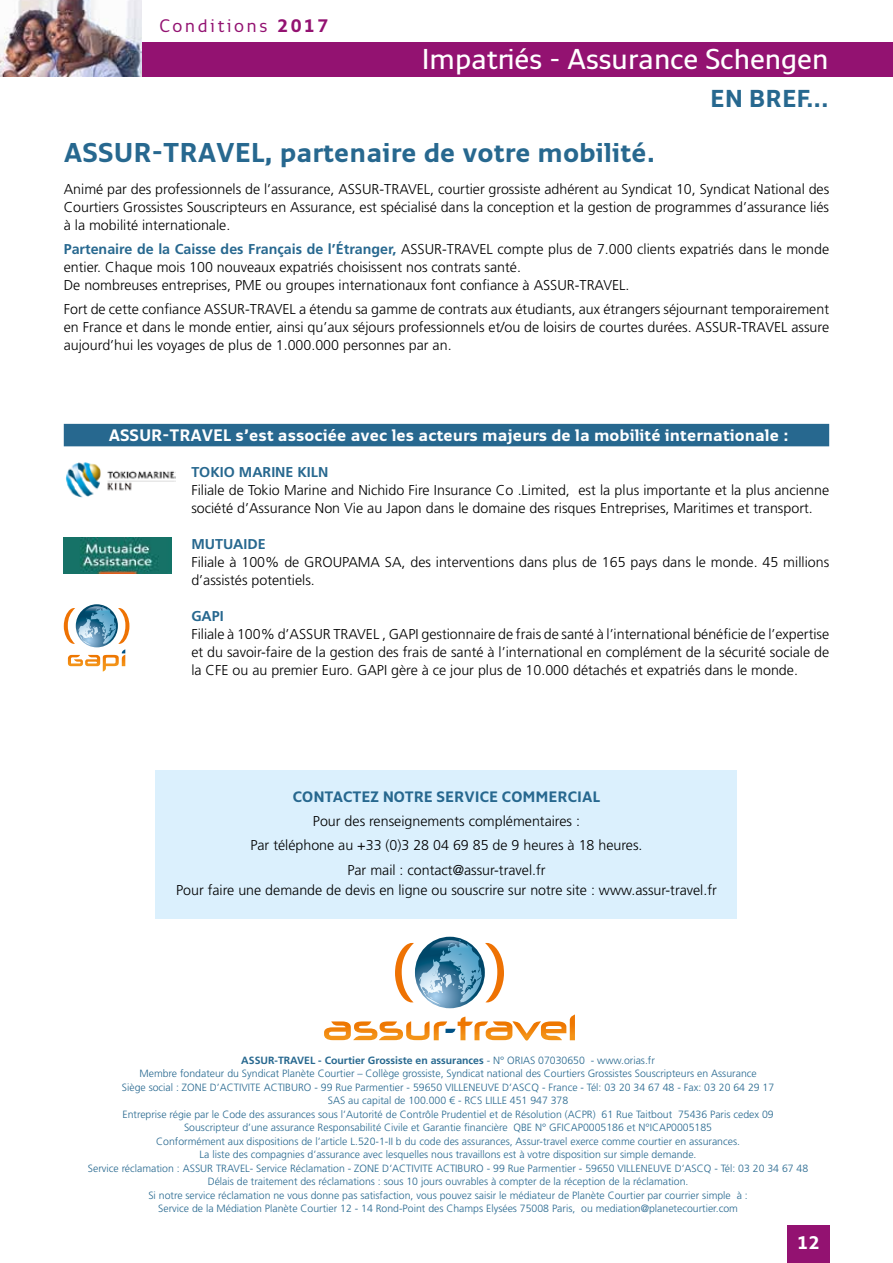
<style>
.page{position:relative;width:893px;height:1263px;background:#fff}
.page>*{position:absolute;margin:0;border:0;box-sizing:border-box;transform-origin:0 0}
.t1{font:600 28.5px "Monitor";color:#fff}
.t2{font:700 27px "Monitor";color:#27688f}
.t3{font:700 24.3px "Monitor";color:#27688f}
.t4{font:700 18.15px "Monitor";color:#fff}
.t5{font:18px "Monitor";letter-spacing:.14em;color:#931271}
.t6{font:700 16.5px "Monitor";color:#fff}
.t7{font:700 15px "Monitor";color:#27688f}
.t8{font:300 14.25px/18px "Frutiger LT Std";color:#000;text-align:justify}
.t9{font:700 14.25px "Frutiger LT Std";color:#27688f}
.t10{font:300 10.5px/13.5px "Frutiger LT Std";color:#27688f;text-align:center}
.s1{font-weight:700}
.s2{font-weight:700;color:#27688f}
</style>
<div class="page">
<div style="left:155px;top:770px;width:581px;height:148px;background:#dbf0fd"></div>
<div style="left:64px;top:424px;width:765px;height:22px;background:#27688f"></div>
<img style="left:64px;top:537px;width:108px;height:37px">
<img style="left:66px;top:462px;width:110px;height:36px">
<svg style="left:64px;top:604px;width:65px;height:68px"></svg>
<svg style="left:324px;top:1014px;width:251px;height:26px"></svg>
<svg style="left:395px;top:937px;width:109px;height:71px"></svg>
<div style="left:0;top:43px;width:893px;height:34px;background:#931271"></div>
<div style="left:787px;top:1225px;width:42px;height:38px;background:#931271"></div>
<img style="left:0;top:0;width:141px;height:77px">
<p class="t5" style="left:159px;top:14px;width:171px">Conditions <span class="s1">2017</span></p>
<h1 class="t1" style="left:422px;top:41px;width:408px">Impatriés - Assurance Schengen</h1>
<h3 class="t3" style="left:710px;top:84px;width:120px">EN BREF...</h3>
<h2 class="t2" style="left:64px;top:136px;width:593px">ASSUR-TRAVEL, partenaire de votre mobilité.</h2>
<p class="t8" style="left:64px;top:180px;width:767px">Animé par des professionnels de l’assurance, ASSUR-TRAVEL, courtier grossiste adhérent au Syndicat 10, Syndicat National des Courtiers Grossistes Souscripteurs en Assurance, est spécialisé dans la conception et la gestion de programmes d’assurance liés à la mobilité internationale.</p>
<p class="t8" style="left:64px;top:240px;width:767px;text-align:left"><span class="s2">Partenaire de la Caisse des Français de l’Étranger,</span> ASSUR-TRAVEL compte plus de 7.000 clients expatriés dans le monde entier. Chaque mois 100 nouveaux expatriés choisissent nos contrats santé.<br>De nombreuses entreprises, PME ou groupes internationaux font confiance à ASSUR-TRAVEL.</p>
<p class="t8" style="left:64px;top:301px;width:767px">Fort de cette confiance ASSUR-TRAVEL a étendu sa gamme de contrats aux étudiants, aux étrangers séjournant temporairement en France et dans le monde entier, ainsi qu’aux séjours professionnels et/ou de loisirs de courtes durées. ASSUR-TRAVEL assure aujourd’hui les voyages de plus de 1.000.000 personnes par an.</p>
<p class="t6" style="left:109px;top:425px;width:681px">ASSUR-TRAVEL s’est associée avec les acteurs majeurs de la mobilité internationale :</p>
<p class="t9" style="left:191px;top:464px;width:138px">TOKIO MARINE KILN</p>
<p class="t8" style="left:191px;top:482px;width:639px">Filiale de Tokio Marine and Nichido Fire Insurance Co .Limited, est la plus importante et la plus ancienne société d’Assurance Non Vie au Japon dans le domaine des risques Entreprises, Maritimes et transport.</p>
<p class="t9" style="left:191px;top:536px;width:76px">MUTUAIDE</p>
<p class="t8" style="left:191px;top:554px;width:639px">Filiale à 100% de GROUPAMA SA, des interventions dans plus de 165 pays dans le monde. 45 millions d’assistés potentiels.</p>
<p class="t9" style="left:191px;top:608px;width:34px">GAPI</p>
<p class="t8" style="left:191px;top:626px;width:639px">Filiale à 100% d’ASSUR TRAVEL , GAPI gestionnaire de frais de santé à l’international bénéficie de l’expertise et du savoir-faire de la gestion des frais de santé à l’international en complément de la sécurité sociale de la CFE ou au premier Euro. GAPI gère à ce jour plus de 10.000 détachés et expatriés dans le monde.</p>
<p class="t7" style="left:293px;top:787px;width:309px">CONTACTEZ NOTRE SERVICE COMMERCIAL</p>
<p class="t8" style="left:250px;top:809px;width:394px;line-height:24.5px;text-align:center">Pour des renseignements complémentaires :<br>Par téléphone au +33 (0)3 28 04 69 85 de 9 heures à 18 heures.<br>Par mail : contact@assur-travel.fr</p>
<p class="t8" style="left:176px;top:882px;width:542px">Pour faire une demande de devis en ligne ou souscrire sur notre site : www.assur-travel.fr</p>
<p class="t10" style="left:88px;top:1053px;width:722px"><span class="s1">ASSUR-TRAVEL - Courtier Grossiste en assurances</span> - N° ORIAS 07030650 - www.orias.fr<br>Membre fondateur du Syndicat Planète Courtier – Collège grossiste, Syndicat national des Courtiers Grossistes Souscripteurs en Assurance<br>Siège social : ZONE D’ACTIVITE ACTIBURO - 99 Rue Parmentier - 59650 VILLENEUVE D’ASCQ - France - Tél: 03 20 34 67 48 - Fax: 03 20 64 29 17<br>SAS au capital de 100.000 € - RCS LILLE 451 947 378<br>Entreprise régie par le Code des assurances sous l’Autorité de Contrôle Prudentiel et de Résolution (ACPR) 61 Rue Taitbout 75436 Paris cedex 09<br>Souscripteur d’une assurance Responsabilité Civile et Garantie financière QBE N° GFICAP0005186 et N°ICAP0005185<br>Conformément aux dispositions de l’article L.520-1-II b du code des assurances, Assur-travel exerce comme courtier en assurances.<br>La liste des compagnies d’assurance avec lesquelles nous travaillons est à votre disposition sur simple demande.<br>Service réclamation : ASSUR TRAVEL- Service Réclamation - ZONE D’ACTIVITE ACTIBURO - 99 Rue Parmentier - 59650 VILLENEUVE D’ASCQ - Tél: 03 20 34 67 48<br>Délais de traitement des réclamations : sous 10 jours ouvrables à compter de la réception de la réclamation.<br>Si notre service réclamation ne vous donne pas satisfaction, vous pouvez saisir le médiateur de Planète Courtier par courrier simple à :<br>Service de la Médiation Planète Courtier 12 - 14 Rond-Point des Champs Elysées 75008 Paris, ou mediation@planetecourtier.com</p>
<p class="t4" style="left:798px;top:1232px;width:24px">12</p>
</div>
